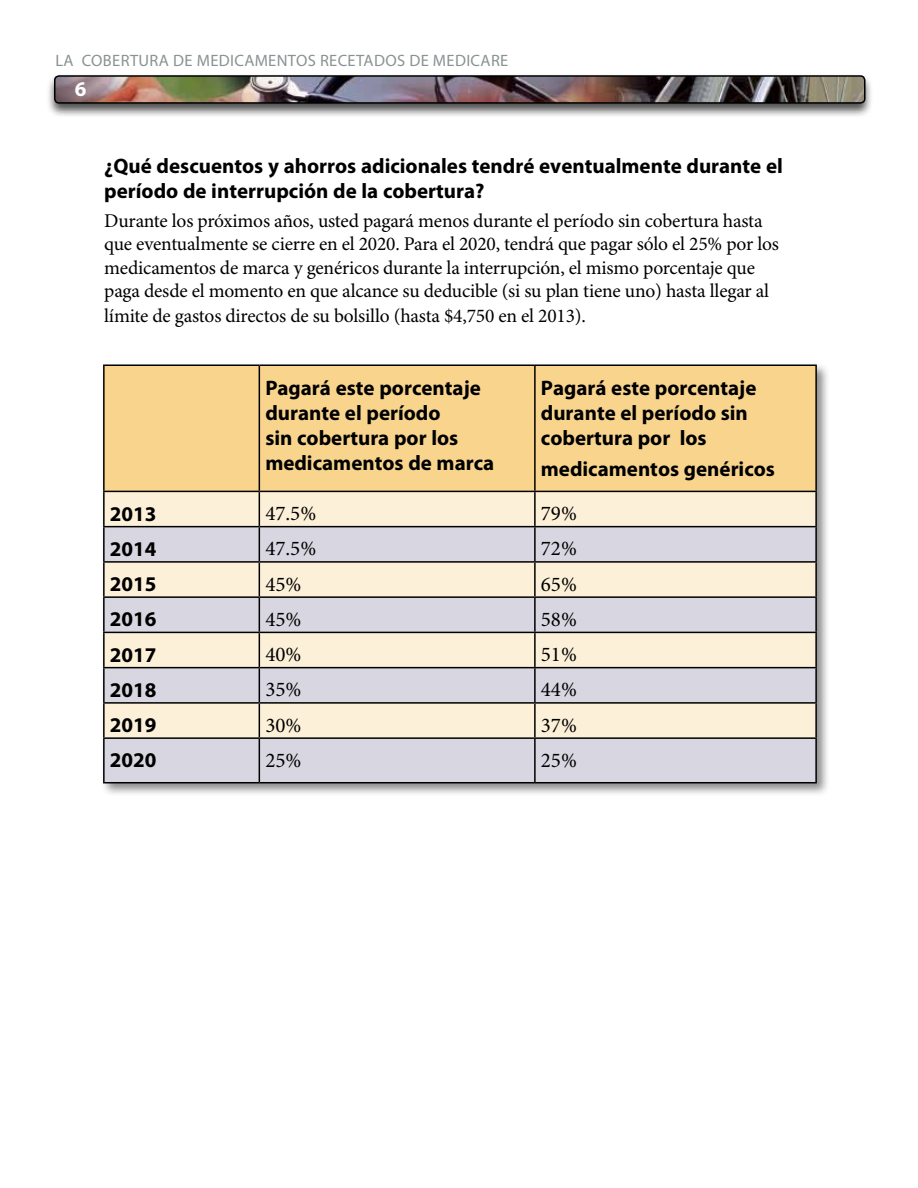
<style>
.page{position:relative;width:918px;height:1188px;background:#fff}
.page>*{position:absolute;margin:0;border:0;box-sizing:border-box;transform-origin:0 0}
.subhead{font:700 21px/25.2px "Myriad Pro";color:#000}
.Chart_text{font:21px "Minion Pro";color:#000}
.t1{font:700 21px "Myriad Pro";color:#fff}
.TEXT_14{font:19.5px/23.4px "Minion Pro";letter-spacing:-.01em;color:#000}
.t2{font:16.5px "Myriad Pro";letter-spacing:.02em;color:#8b9293}
</style>
<div class="page">
<div style="left:46px;top:73px;width:828px;height:45px;background:#000;opacity:.7"></div>
<img style="left:57px;top:76px;width:808px;height:27px">
<div style="left:54px;top:75px;width:811px;height:29px;border:2px solid #000;border-radius:4px"></div>
<div style="left:100px;top:362px;width:731px;height:435px;background:#000;opacity:.45"></div>
<div style="left:105px;top:366px;width:710px;height:125px;background:#f8d48d"></div>
<div style="left:105px;top:492px;width:710px;height:34px;background:#fcf0d8"></div>
<svg style="left:105px;top:527px;width:710px;height:255px;background:#e5dfdb"></svg>
<hr style="left:103px;top:364px;width:156px;height:2px;background:#000">
<hr style="left:103px;top:366px;width:2px;height:125px;background:#000">
<hr style="left:259px;top:364px;width:276px;height:2px;background:#000">
<hr style="left:259px;top:366px;width:1px;height:125px;background:#000">
<hr style="left:535px;top:364px;width:282px;height:2px;background:#000">
<hr style="left:534px;top:366px;width:2px;height:125px;background:#000">
<hr style="left:815px;top:366px;width:2px;height:125px;background:#000">
<hr style="left:103px;top:491px;width:156px;height:1px;background:#000">
<hr style="left:103px;top:492px;width:2px;height:34px;background:#000">
<hr style="left:259px;top:491px;width:276px;height:1px;background:#000">
<hr style="left:259px;top:492px;width:1px;height:34px;background:#000">
<hr style="left:535px;top:491px;width:282px;height:1px;background:#000">
<hr style="left:534px;top:492px;width:2px;height:34px;background:#000">
<hr style="left:815px;top:492px;width:2px;height:34px;background:#000">
<hr style="left:103px;top:526px;width:156px;height:1px;background:#000">
<hr style="left:103px;top:527px;width:2px;height:34px;background:#000">
<hr style="left:259px;top:526px;width:276px;height:1px;background:#000">
<hr style="left:259px;top:527px;width:1px;height:34px;background:#000">
<hr style="left:535px;top:526px;width:282px;height:1px;background:#000">
<hr style="left:534px;top:527px;width:2px;height:34px;background:#000">
<hr style="left:815px;top:527px;width:2px;height:34px;background:#000">
<hr style="left:103px;top:561px;width:156px;height:2px;background:#000">
<hr style="left:103px;top:563px;width:2px;height:33px;background:#000">
<hr style="left:259px;top:561px;width:276px;height:2px;background:#000">
<hr style="left:259px;top:563px;width:1px;height:33px;background:#000">
<hr style="left:535px;top:561px;width:282px;height:2px;background:#000">
<hr style="left:534px;top:563px;width:2px;height:33px;background:#000">
<hr style="left:815px;top:563px;width:2px;height:33px;background:#000">
<hr style="left:103px;top:596px;width:156px;height:2px;background:#000">
<hr style="left:103px;top:598px;width:2px;height:34px;background:#000">
<hr style="left:259px;top:596px;width:276px;height:2px;background:#000">
<hr style="left:259px;top:598px;width:1px;height:34px;background:#000">
<hr style="left:535px;top:596px;width:282px;height:2px;background:#000">
<hr style="left:534px;top:598px;width:2px;height:34px;background:#000">
<hr style="left:815px;top:598px;width:2px;height:34px;background:#000">
<hr style="left:103px;top:632px;width:156px;height:1px;background:#000">
<hr style="left:103px;top:633px;width:2px;height:34px;background:#000">
<hr style="left:259px;top:632px;width:276px;height:1px;background:#000">
<hr style="left:259px;top:633px;width:1px;height:34px;background:#000">
<hr style="left:535px;top:632px;width:282px;height:1px;background:#000">
<hr style="left:534px;top:633px;width:2px;height:34px;background:#000">
<hr style="left:815px;top:633px;width:2px;height:34px;background:#000">
<hr style="left:103px;top:667px;width:156px;height:1px;background:#000">
<hr style="left:103px;top:668px;width:2px;height:34px;background:#000">
<hr style="left:259px;top:667px;width:276px;height:1px;background:#000">
<hr style="left:259px;top:668px;width:1px;height:34px;background:#000">
<hr style="left:535px;top:667px;width:282px;height:1px;background:#000">
<hr style="left:534px;top:668px;width:2px;height:34px;background:#000">
<hr style="left:815px;top:668px;width:2px;height:34px;background:#000">
<hr style="left:103px;top:702px;width:156px;height:2px;background:#000">
<hr style="left:103px;top:704px;width:2px;height:33px;background:#000">
<hr style="left:259px;top:702px;width:276px;height:2px;background:#000">
<hr style="left:259px;top:704px;width:1px;height:33px;background:#000">
<hr style="left:535px;top:702px;width:282px;height:2px;background:#000">
<hr style="left:534px;top:704px;width:2px;height:33px;background:#000">
<hr style="left:815px;top:704px;width:2px;height:33px;background:#000">
<hr style="left:103px;top:737px;width:156px;height:2px;background:#000">
<hr style="left:103px;top:739px;width:2px;height:43px;background:#000">
<hr style="left:259px;top:737px;width:276px;height:2px;background:#000">
<hr style="left:259px;top:739px;width:1px;height:43px;background:#000">
<hr style="left:535px;top:737px;width:282px;height:2px;background:#000">
<hr style="left:534px;top:739px;width:2px;height:43px;background:#000">
<hr style="left:815px;top:739px;width:2px;height:43px;background:#000">
<hr style="left:103px;top:782px;width:156px;height:1px;background:#000">
<hr style="left:259px;top:782px;width:276px;height:1px;background:#000">
<hr style="left:535px;top:782px;width:282px;height:1px;background:#000">
<p class="t2" style="left:55px;top:52px;width:454px">LA COBERTURA DE MEDICAMENTOS RECETADOS DE MEDICARE</p>
<p class="t1" style="left:75px;top:77px;width:13px">6</p>
<p class="subhead" style="left:104px;top:153px;width:680px">¿Qué descuentos y ahorros adicionales tendré eventualmente durante el período de interrupción de la cobertura?</p>
<p class="TEXT_14" style="left:104px;top:210px;width:676px">Durante los próximos años, usted pagará menos durante el período sin cobertura hasta que eventualmente se cierre en el 2020. Para el 2020, tendrá que pagar sólo el 25% por los medicamentos de marca y genéricos durante la interrupción, el mismo porcentaje que paga desde el momento en que alcance su deducible (si su plan tiene uno) hasta llegar al</p>
<p class="TEXT_14" style="left:104px;top:305px;width:483px">límite de gastos directos de su bolsillo (hasta $4,750 en el 2013).</p>
<p class="subhead" style="left:265px;top:375px;width:230px">Pagará este porcentaje durante el período<br>sin cobertura por los medicamentos de marca</p>
<p class="subhead" style="left:541px;top:375px;width:217px">Pagará este porcentaje durante el período sin cobertura por los</p>
<p class="subhead" style="left:541px;top:456px;width:236px">medicamentos genéricos</p>
<p class="subhead" style="left:110px;top:501px;width:48px">2013</p>
<p class="Chart_text" style="left:265px;top:501px;width:52px">47.5%</p>
<p class="Chart_text" style="left:541px;top:501px;width:38px">79%</p>
<p class="subhead" style="left:110px;top:537px;width:48px">2014</p>
<p class="Chart_text" style="left:265px;top:536px;width:52px">47.5%</p>
<p class="Chart_text" style="left:541px;top:536px;width:38px">72%</p>
<p class="subhead" style="left:110px;top:572px;width:48px">2015</p>
<p class="Chart_text" style="left:265px;top:571px;width:38px">45%</p>
<p class="Chart_text" style="left:541px;top:571px;width:38px">65%</p>
<p class="subhead" style="left:110px;top:607px;width:48px">2016</p>
<p class="Chart_text" style="left:265px;top:607px;width:38px">45%</p>
<p class="Chart_text" style="left:541px;top:607px;width:38px">58%</p>
<p class="subhead" style="left:110px;top:642px;width:48px">2017</p>
<p class="Chart_text" style="left:265px;top:642px;width:38px">40%</p>
<p class="Chart_text" style="left:541px;top:642px;width:38px">51%</p>
<p class="subhead" style="left:110px;top:678px;width:48px">2018</p>
<p class="Chart_text" style="left:265px;top:677px;width:38px">35%</p>
<p class="Chart_text" style="left:541px;top:677px;width:38px">44%</p>
<p class="subhead" style="left:110px;top:713px;width:48px">2019</p>
<p class="Chart_text" style="left:265px;top:712px;width:38px">30%</p>
<p class="Chart_text" style="left:541px;top:712px;width:38px">37%</p>
<p class="subhead" style="left:110px;top:748px;width:48px">2020</p>
<p class="Chart_text" style="left:265px;top:748px;width:38px">25%</p>
<p class="Chart_text" style="left:541px;top:748px;width:38px">25%</p>
</div>
